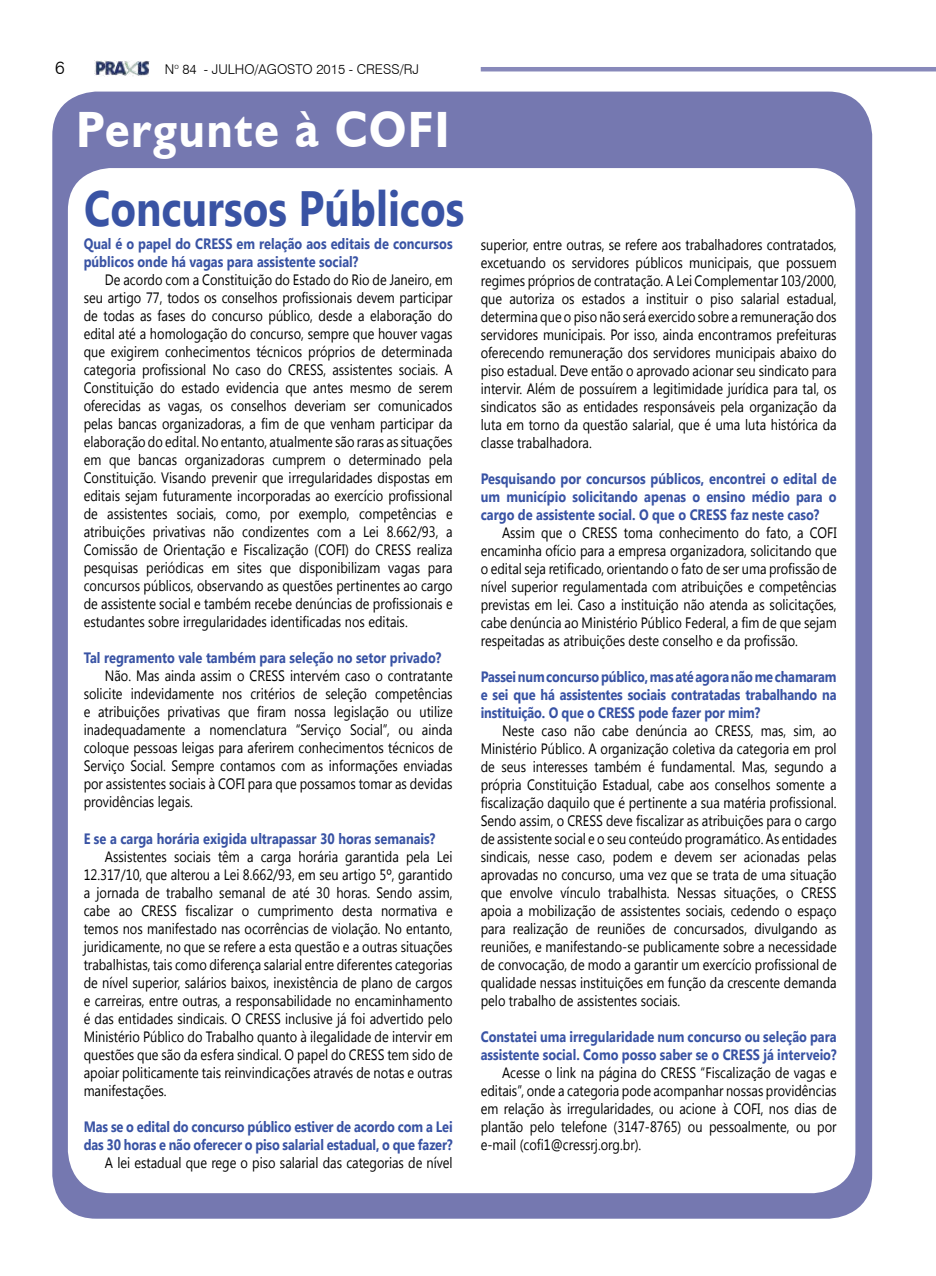
<style>
.page{position:relative;width:936px;height:1276px;background:#fff}
.page>*{position:absolute;margin:0;border:0;box-sizing:border-box;transform-origin:0 0}
.t1{font:700 51px "Humanist 521 BT";letter-spacing:.04em;color:#fff;scale:.9 1}
.t2{font:700 49.5px "Segoe UI";color:#3953a4;scale:.85 1}
.t3{font:300 18px "Swiss 721 BT";color:#000}
.t4{font:15px/18px "Segoe UI";color:#000;text-align:justify;scale:.85 1}
.t5{font:700 15px/18px "Segoe UI";color:#3953a4;scale:.85 1}
.t6{font:300 13.5px "Swiss 721 BT";color:#000}
</style>
<div class="page">
<img style="left:95px;top:60px;width:55px;height:17px">
<hr style="left:480px;top:67px;width:455px;height:4px;background:#8889ba">
<div style="left:54px;top:93px;width:816px;height:1124px;background:#7578b0;border-radius:43px"></div>
<div style="left:68px;top:168px;width:787px;height:1025px;background:#fff;border-radius:43px"></div>
<p class="t3" style="left:55px;top:57px;width:11px">6</p>
<p class="t6" style="left:165px;top:61px;width:255px">N<sup>o</sup> 84 - JULHO/AGOSTO 2015 - CRESS/RJ</p>
<h1 class="t1" style="left:77px;top:98px;width:408px">Pergunte à COFI</h1>
<h2 class="t2" style="left:84px;top:173px;width:449px">Concursos Públicos</h2>
<p class="t5" style="left:84px;top:234px;width:435px">Qual é o papel do CRESS em relação aos editais de concursos públicos onde há vagas para assistente social?</p>
<p class="t4" style="left:84px;top:270px;width:435px;text-indent:21px">De acordo com a Constituição do Estado do Rio de Janeiro, em seu artigo 77, todos os conselhos profissionais devem participar de todas as fases do concurso público, desde a elaboração do edital até a homologação do concurso, sempre que houver vagas que exigirem conhecimentos técnicos próprios de determinada categoria profissional No caso do CRESS, assistentes sociais. A Constituição do estado evidencia que antes mesmo de serem oferecidas as vagas, os conselhos deveriam ser comunicados pelas bancas organizadoras, a fim de que venham participar da elaboração do edital. No entanto, atualmente são raras as situações em que bancas organizadoras cumprem o determinado pela Constituição. Visando prevenir que irregularidades dispostas em editais sejam futuramente incorporadas ao exercício profissional de assistentes sociais, como, por exemplo, competências e atribuições privativas não condizentes com a Lei 8.662/93, a Comissão de Orientação e Fiscalização (COFI) do CRESS realiza pesquisas periódicas em sites que disponibilizam vagas para concursos públicos, observando as questões pertinentes ao cargo de assistente social e também recebe denúncias de profissionais e estudantes sobre irregularidades identificadas nos editais.</p>
<p class="t5" style="left:84px;top:648px;width:422px">Tal regramento vale também para seleção no setor privado?</p>
<p class="t4" style="left:84px;top:666px;width:435px;text-indent:21px">Não. Mas ainda assim o CRESS intervém caso o contratante solicite indevidamente nos critérios de seleção competências e atribuições privativas que firam nossa legislação ou utilize inadequadamente a nomenclatura “Serviço Social”, ou ainda coloque pessoas leigas para aferirem conhecimentos técnicos de Serviço Social. Sempre contamos com as informações enviadas por assistentes sociais à COFI para que possamos tomar as devidas providências legais.</p>
<p class="t5" style="left:84px;top:828px;width:415px">E se a carga horária exigida ultrapassar 30 horas semanais?</p>
<p class="t4" style="left:84px;top:846px;width:435px;text-indent:21px">Assistentes sociais têm a carga horária garantida pela Lei 12.317/10, que alterou a Lei 8.662/93, em seu artigo 5º, garantido a jornada de trabalho semanal de até 30 horas. Sendo assim, cabe ao CRESS fiscalizar o cumprimento desta normativa e temos nos manifestado nas ocorrências de violação. No entanto, juridicamente, no que se refere a esta questão e a outras situações trabalhistas, tais como diferença salarial entre diferentes categorias de nível superior, salários baixos, inexistência de plano de cargos e carreiras, entre outras, a responsabilidade no encaminhamento é das entidades sindicais. O CRESS inclusive já foi advertido pelo Ministério Público do Trabalho quanto à ilegalidade de intervir em questões que são da esfera sindical. O papel do CRESS tem sido de apoiar politicamente tais reinvindicações através de notas e outras manifestações.</p>
<p class="t5" style="left:84px;top:1116px;width:435px">Mas se o edital do concurso público estiver de acordo com a Lei das 30 horas e não oferecer o piso salarial estadual, o que fazer?</p>
<p class="t4" style="left:105px;top:1152px;width:410px">A lei estadual que rege o piso salarial das categorias de nível</p>
<p class="t4" style="left:480px;top:235px;width:420px">superior, entre outras, se refere aos trabalhadores contratados, excetuando os servidores públicos municipais, que possuem regimes próprios de contratação. A Lei Complementar 103/2000, que autoriza os estados a instituir o piso salarial estadual, determina que o piso não será exercido sobre a remuneração dos servidores municipais. Por isso, ainda encontramos prefeituras oferecendo remuneração dos servidores municipais abaixo do piso estadual. Deve então o aprovado acionar seu sindicato para intervir. Além de possuírem a legitimidade jurídica para tal, os sindicatos são as entidades responsáveis pela organização da luta em torno da questão salarial, que é uma luta histórica da classe trabalhadora.</p>
<p class="t5" style="left:480px;top:469px;width:420px;text-align:justify">Pesquisando por concursos públicos, encontrei o edital de um município solicitando apenas o ensino médio para o cargo de assistente social. O que o CRESS faz neste caso?</p>
<p class="t4" style="left:480px;top:523px;width:420px;text-indent:21px">Assim que o CRESS toma conhecimento do fato, a COFI encaminha ofício para a empresa organizadora, solicitando que o edital seja retificado, orientando o fato de ser uma profissão de nível superior regulamentada com atribuições e competências previstas em lei. Caso a instituição não atenda as solicitações, cabe denúncia ao Ministério Público Federal, a fim de que sejam respeitadas as atribuições deste conselho e da profissão.</p>
<p class="t5" style="left:480px;top:667px;width:420px;text-align:justify">Passei num concurso público, mas até agora não me chamaram e sei que há assistentes sociais contratadas trabalhando na instituição. O que o CRESS pode fazer por mim?</p>
<p class="t4" style="left:480px;top:721px;width:420px;text-indent:21px">Neste caso não cabe denúncia ao CRESS, mas, sim, ao Ministério Público. A organização coletiva da categoria em prol de seus interesses também é fundamental. Mas, segundo a própria Constituição Estadual, cabe aos conselhos somente a fiscalização daquilo que é pertinente a sua matéria profissional.<br>Sendo assim, o CRESS deve fiscalizar as atribuições para o cargo de assistente social e o seu conteúdo programático. As entidades sindicais, nesse caso, podem e devem ser acionadas pelas aprovadas no concurso, uma vez que se trata de uma situação que envolve vínculo trabalhista. Nessas situações, o CRESS apoia a mobilização de assistentes sociais, cedendo o espaço para realização de reuniões de concursados, divulgando as reuniões, e manifestando-se publicamente sobre a necessidade de convocação, de modo a garantir um exercício profissional de qualidade nessas instituições em função da crescente demanda pelo trabalho de assistentes sociais.</p>
<p class="t5" style="left:480px;top:1027px;width:420px">Constatei uma irregularidade num concurso ou seleção para assistente social. Como posso saber se o CRESS já interveio?</p>
<p class="t4" style="left:480px;top:1063px;width:420px;text-indent:21px">Acesse o link na página do CRESS “Fiscalização de vagas e editais”, onde a categoria pode acompanhar nossas providências em relação às irregularidades, ou acione à COFI, nos dias de plantão pelo telefone (3147-8765) ou pessoalmente, ou por e-mail (cofi1@cressrj.org.br).</p>
</div>
